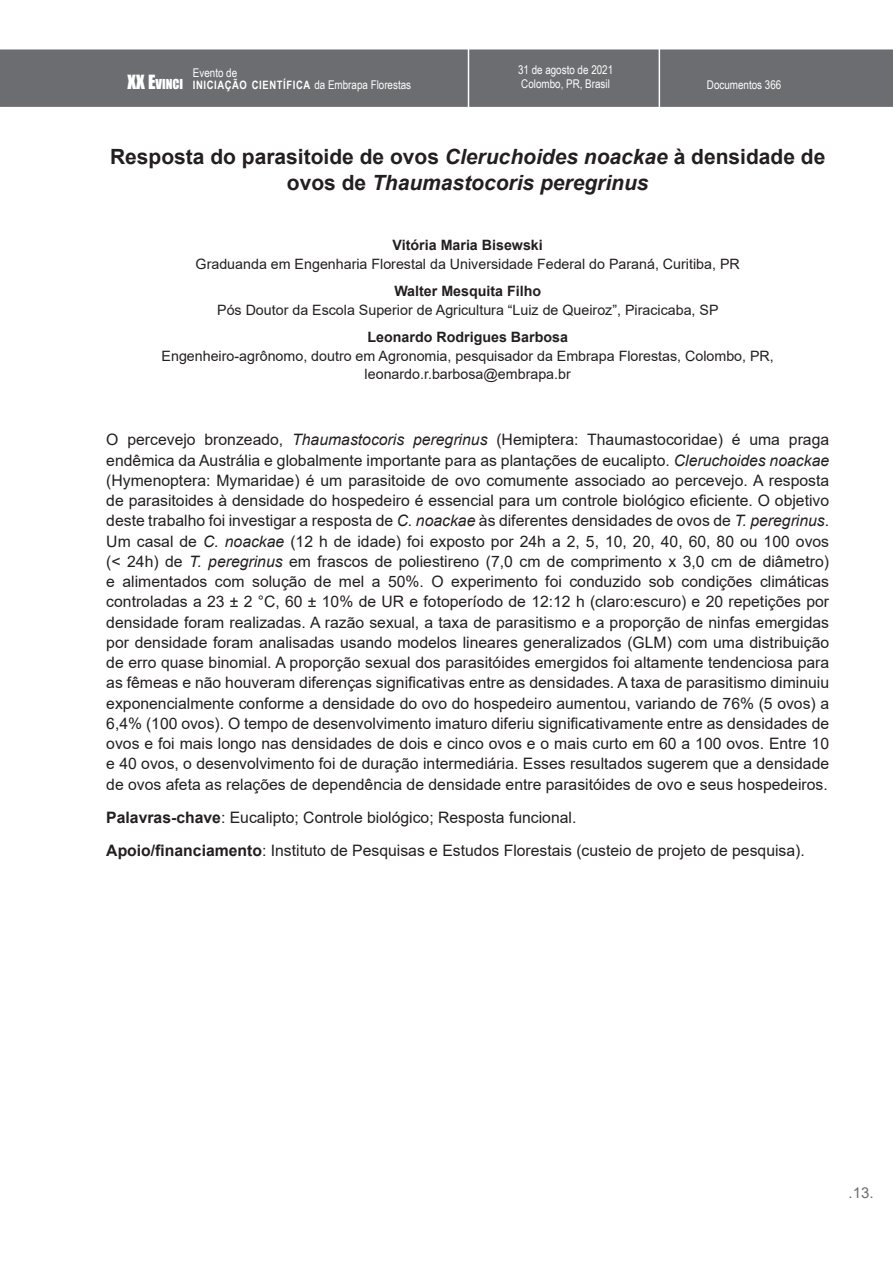
<style>
.page{position:relative;width:893px;height:1263px;background:#fff}
.page>*{position:absolute;margin:0;border:0;box-sizing:border-box;transform-origin:0 0}
.Doc_resumo_titulo{font:700 21px/25.5px "Arial";color:#231f20;text-align:center}
.Doc_resumo_texto{font:15.75px/20.2px "Arial";color:#231f20;text-align:justify}
.t1{font:15px "Arial";color:#6c6d70}
.Doc_resumo_autores{font:14.25px/18.8px "Arial";color:#231f20;text-align:center}
.t2{font:12px "Arial Narrow";color:#fff}
.t3{font:700 11.55px "Arial Narrow";letter-spacing:.05em;color:#fff}
.s1{font-family:"Impact";font-weight:400;font-size:18px}
.s2{font-family:"Impact";font-weight:400;font-size:12.6px}
.s3{font-weight:400;font-size:12px}
.s4{font-style:italic}
.s5{font-weight:700}
</style>
<div class="page">
<div style="left:0;top:49px;width:893px;height:58px;background:#6c6d70"></div>
<hr style="left:468px;top:39px;width:1px;height:73px;background:#fff">
<hr style="left:659px;top:43px;width:1px;height:73px;background:#fff">
<p class="t2" style="left:518px;top:61px;width:97px">31 de agosto de 2021</p>
<p class="t2" style="left:193px;top:64px;width:46px">Evento de</p>
<p class="t3" style="left:128px;top:76px;width:285px"><span class="s1">XX E</span><span class="s2">VINCI</span> INICIAÇÃO CIENTÍFICA <span class="s3">da Embrapa Florestas</span></p>
<p class="t2" style="left:521px;top:75px;width:90px">Colombo, PR, Brasil</p>
<p class="t2" style="left:707px;top:76px;width:76px">Documentos 366</p>
<p class="Doc_resumo_titulo" style="left:110px;top:144px;width:717px">Resposta do parasitoide de ovos <span class="s4">Cleruchoides noackae</span> à densidade de ovos de <span class="s4">Thaumastocoris peregrinus</span></p>
<p class="Doc_resumo_autores" style="left:196px;top:235px;width:546px"><span class="s5">Vitória Maria Bisewski<br></span>Graduanda em Engenharia Florestal da Universidade Federal do Paraná, Curitiba, PR</p>
<p class="Doc_resumo_autores" style="left:217px;top:281px;width:503px"><span class="s5">Walter Mesquita Filho<br></span>Pós Doutor da Escola Superior de Agricultura “Luiz de Queiroz”, Piracicaba, SP</p>
<p class="Doc_resumo_autores" style="left:162px;top:327px;width:614px"><span class="s5">Leonardo Rodrigues Barbosa<br></span>Engenheiro-agrônomo, doutro em Agronomia, pesquisador da Embrapa Florestas, Colombo, PR, leonardo.r.barbosa@embrapa.br</p>
<p class="Doc_resumo_texto" style="left:106px;top:430px;width:724px">O percevejo bronzeado, <span class="s4">Thaumastocoris peregrinus</span> (Hemiptera: Thaumastocoridae) é uma praga endêmica da Austrália e globalmente importante para as plantações de eucalipto. <span class="s4">Cleruchoides noackae </span>(Hymenoptera: Mymaridae) é um parasitoide de ovo comumente associado ao percevejo. A resposta de parasitoides à densidade do hospedeiro é essencial para um controle biológico eficiente. O objetivo deste trabalho foi investigar a resposta de <span class="s4">C. noackae</span> às diferentes densidades de ovos de <span class="s4">T. peregrinus</span>.<br>Um casal de <span class="s4">C. noackae</span> (12 h de idade) foi exposto por 24h a 2, 5, 10, 20, 40, 60, 80 ou 100 ovos (&lt; 24h) de <span class="s4">T. peregrinus</span> em frascos de poliestireno (7,0 cm de comprimento x 3,0 cm de diâmetro) e alimentados com solução de mel a 50%. O experimento foi conduzido sob condições climáticas controladas a 23 ± 2 °C, 60 ± 10% de UR e fotoperíodo de 12:12 h (claro:escuro) e 20 repetições por densidade foram realizadas. A razão sexual, a taxa de parasitismo e a proporção de ninfas emergidas por densidade foram analisadas usando modelos lineares generalizados (GLM) com uma distribuição de erro quase binomial. A proporção sexual dos parasitóides emergidos foi altamente tendenciosa para as fêmeas e não houveram diferenças significativas entre as densidades. A taxa de parasitismo diminuiu exponencialmente conforme a densidade do ovo do hospedeiro aumentou, variando de 76% (5 ovos) a 6,4% (100 ovos). O tempo de desenvolvimento imaturo diferiu significativamente entre as densidades de ovos e foi mais longo nas densidades de dois e cinco ovos e o mais curto em 60 a 100 ovos. Entre 10 e 40 ovos, o desenvolvimento foi de duração intermediária. Esses resultados sugerem que a densidade de ovos afeta as relações de dependência de densidade entre parasitóides de ovo e seus hospedeiros.</p>
<p class="Doc_resumo_texto" style="left:106px;top:807px;width:472px"><span class="s5">Palavras-chave</span>: Eucalipto; Controle biológico; Resposta funcional.</p>
<p class="Doc_resumo_texto" style="left:106px;top:840px;width:700px"><span class="s5">Apoio/financiamento</span>: Instituto de Pesquisas e Estudos Florestais (custeio de projeto de pesquisa).</p>
<p class="t1" style="left:849px;top:1182px;width:27px">.13.</p>
</div>
